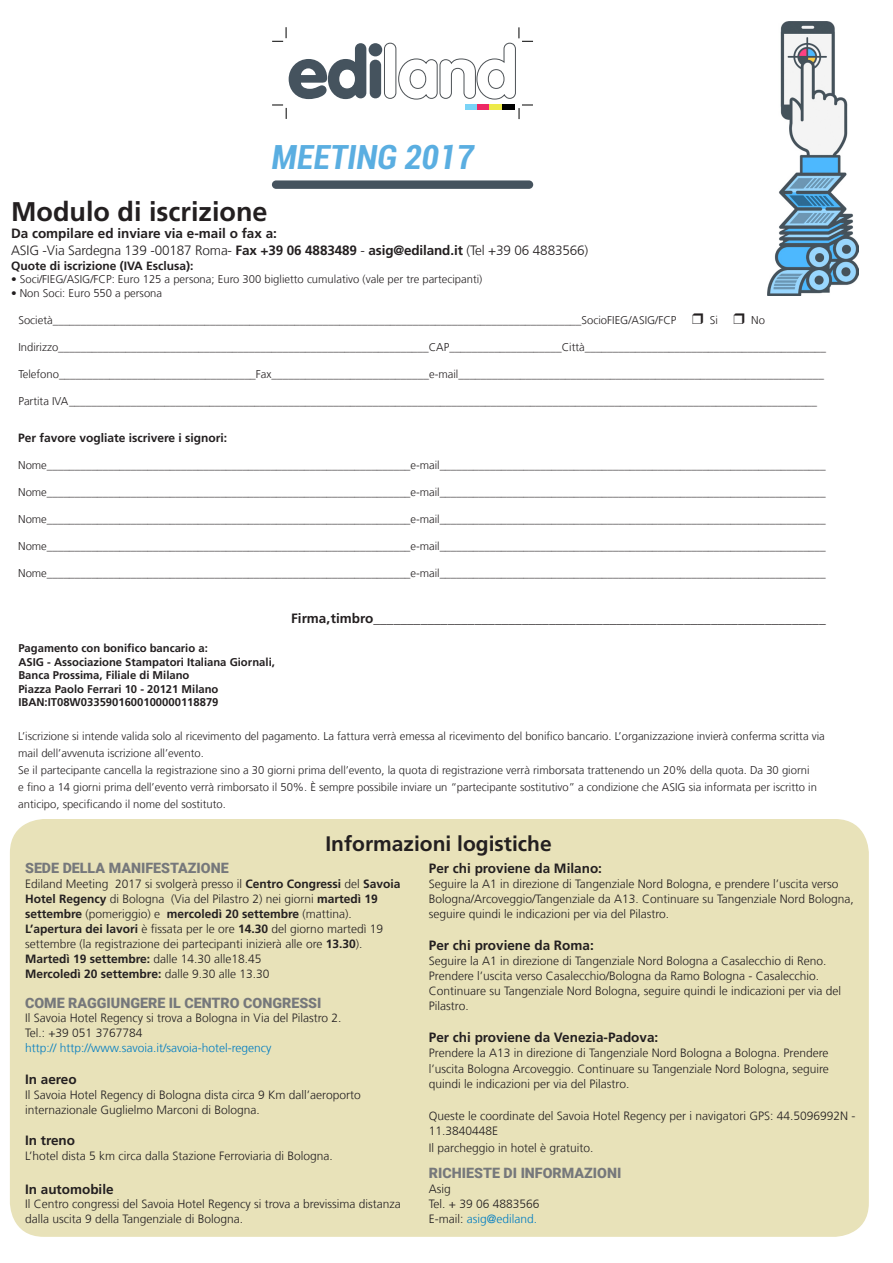
<style>
.page{position:relative;width:893px;height:1263px;background:#fff}
.page>*{position:absolute;margin:0;border:0;box-sizing:border-box;transform-origin:0 0}
.t1{font:italic 700 condensed 34.95px "Roboto";color:#5aaee1}
.t2{font:700 27px "Frutiger LT Com";color:#231f20}
.t3{font:700 21px "Frutiger LT Com";color:#231f20}
.t4{font:900 14.25px "Roboto";color:#76787b}
.t5{font:700 13.5px/17px "Frutiger LT Com";color:#231f20}
.t6{font:300 12px/15.1px "Frutiger LT Com";color:#231f20}
.t7{font:700 12px "Frutiger LT Com";color:#231f20}
.t8{font:300 12px "Frutiger LT Com";color:#007cc2}
.t9{font:300 11.25px/17px "Frutiger LT Com";color:#231f20}
.t10{font:700 11.25px/13.5px "Frutiger LT Com";color:#231f20}
.s1{font-weight:300}
.s2{font-weight:700}
.s3{color:#007cc2}
</style>
<div class="page">
<hr style="left:0;top:404px;width:1px;height:32px;background:#e0e1e3">
<img style="left:767px;top:21px;width:92px;height:274px">
<div style="left:272px;top:180px;width:261px;height:9px;background:#45535e;border-radius:4px"></div>
<svg style="left:272px;top:27px;width:261px;height:92px"></svg>
<div style="left:465px;top:105px;width:12px;height:5px;background:#7ad3f6"></div>
<div style="left:477px;top:105px;width:13px;height:5px;background:#ed2965"></div>
<div style="left:490px;top:105px;width:12px;height:5px;background:#edea49"></div>
<div style="left:502px;top:105px;width:13px;height:5px;background:#000"></div>
<div style="left:10px;top:819px;width:859px;height:418px;background:#e8e2b9;border-radius:34px"></div>
<h1 class="t1" style="left:272px;top:133px;width:203px">MEETING 2017</h1>
<h2 class="t2" style="left:11px;top:196px;width:258px">Modulo di iscrizione</h2>
<p class="t5" style="left:11px;top:225px;width:579px">Da compilare ed inviare via e-mail o fax a:<br><span class="s1">ASIG -Via Sardegna 139 -00187 Roma-</span> Fax +39 06 4883489 <span class="s1">-</span> asig@ediland.it <span class="s1">(Tel +39 06 4883566)</span></p>
<p class="t7" style="left:11px;top:258px;width:184px">Quote di iscrizione (IVA Esclusa):</p>
<p class="t9" style="left:11px;top:271px;width:473px">• Soci/FIEG/ASIG/FCP: Euro 125 a persona; Euro 300 biglietto cumulativo (vale per tre partecipanti)</p>
<p class="t9" style="left:11px;top:284px;width:153px">• Non Soci: Euro 550 a persona</p>
<p class="t9" style="left:18px;top:312px;width:748px">Società______________________________________________________________________________________________SocioFIEG/ASIG/FCP ❒ Si ❒ No</p>
<p class="t9" style="left:18px;top:339px;width:809px">Indirizzo__________________________________________________________________CAP____________________Città___________________________________________</p>
<p class="t9" style="left:18px;top:366px;width:807px">Telefono___________________________________Fax____________________________e-mail_________________________________________________________________</p>
<p class="t9" style="left:18px;top:393px;width:800px">Partita IVA_____________________________________________________________________________________________________________________________________</p>
<p class="t7" style="left:18px;top:431px;width:210px">Per favore vogliate iscrivere i signori:</p>
<p class="t9" style="left:18px;top:457px;width:809px">Nome_________________________________________________________________e-mail_____________________________________________________________________</p>
<p class="t9" style="left:18px;top:484px;width:809px">Nome_________________________________________________________________e-mail_____________________________________________________________________</p>
<p class="t9" style="left:18px;top:511px;width:809px">Nome_________________________________________________________________e-mail_____________________________________________________________________</p>
<p class="t9" style="left:18px;top:538px;width:809px">Nome_________________________________________________________________e-mail_____________________________________________________________________</p>
<p class="t9" style="left:18px;top:565px;width:809px">Nome_________________________________________________________________e-mail_____________________________________________________________________</p>
<p class="t10" style="left:18px;top:642px;width:258px">Pagamento con bonifico bancario a:<br>ASIG - Associazione Stampatori Italiana Giornali, Banca Prossima, Filiale di Milano<br>Piazza Paolo Ferrari 10 - 20121 Milano IBAN:IT08W0335901600100000118879</p>
<p class="t5" style="left:291px;top:610px;width:536px">Firma, timbro___________________________________________________________________</p>
<p class="t9" style="left:18px;top:728px;width:808px">L’iscrizione si intende valida solo al ricevimento del pagamento. La fattura verrà emessa al ricevimento del bonifico bancario. L’organizzazione invierà conferma scritta via mail dell’avvenuta iscrizione all’evento.<br>Se il partecipante cancella la registrazione sino a 30 giorni prima dell’evento, la quota di registrazione verrà rimborsata trattenendo un 20% della quota. Da 30 giorni<br>e fino a 14 giorni prima dell’evento verrà rimborsato il 50%. È sempre possibile inviare un “partecipante sostitutivo” a condizione che ASIG sia informata per iscritto in anticipo, specificando il nome del sostituto.</p>
<h3 class="t3" style="left:325px;top:831px;width:228px">Informazioni logistiche</h3>
<p class="t4" style="left:25px;top:858px;width:205px">SEDE DELLA MANIFESTAZIONE</p>
<p class="t6" style="left:25px;top:877px;width:377px">Ediland Meeting 2017 si svolgerà presso il <span class="s2">Centro Congressi</span> del <span class="s2">Savoia Hotel Regency</span> di Bologna (Via del Pilastro 2) nei giorni <span class="s2">martedì 19 settembre</span> (pomeriggio) e <span class="s2">mercoledì 20 settembre</span> (mattina).<br><span class="s2">L’apertura dei lavori</span> è fissata per le ore <span class="s2">14.30</span> del giorno martedì 19 settembre (la registrazione dei partecipanti inizierà alle ore <span class="s2">13.30</span>).<br><span class="s2">Martedì 19 settembre:</span> dalle 14.30 alle18.45<br><span class="s2">Mercoledì 20 settembre:</span> dalle 9.30 alle 13.30</p>
<p class="t4" style="left:25px;top:992px;width:298px">COME RAGGIUNGERE IL CENTRO CONGRESSI</p>
<p class="t6" style="left:25px;top:1011px;width:318px">Il Savoia Hotel Regency si trova a Bologna in Via del Pilastro 2.<br>Tel.: +39 051 3767784</p>
<p class="t8" style="left:25px;top:1041px;width:248px">http:// http://www.savoia.it/savoia-hotel-regency</p>
<p class="t5" style="left:25px;top:1071px;width:53px">In aereo</p>
<p class="t6" style="left:25px;top:1087px;width:337px">Il Savoia Hotel Regency di Bologna dista circa 9 Km dall’aeroporto internazionale Guglielmo Marconi di Bologna.</p>
<p class="t5" style="left:25px;top:1132px;width:52px">In treno</p>
<p class="t6" style="left:25px;top:1148px;width:309px">L’hotel dista 5 km circa dalla Stazione Ferroviaria di Bologna.</p>
<p class="t5" style="left:25px;top:1180px;width:90px">In automobile</p>
<p class="t6" style="left:25px;top:1197px;width:377px">Il Centro congressi del Savoia Hotel Regency si trova a brevissima distanza dalla uscita 9 della Tangenziale di Bologna.</p>
<p class="t5" style="left:429px;top:860px;width:175px">Per chi proviene da Milano:</p>
<p class="t6" style="left:429px;top:876px;width:426px">Seguire la A1 in direzione di Tangenziale Nord Bologna, e prendere l’uscita verso<br>Bologna/Arcoveggio/Tangenziale da A13. Continuare su Tangenziale Nord Bologna, seguire quindi le indicazioni per via del Pilastro.</p>
<p class="t5" style="left:429px;top:937px;width:166px">Per chi proviene da Roma:</p>
<p class="t6" style="left:429px;top:953px;width:414px">Seguire la A1 in direzione di Tangenziale Nord Bologna a Casalecchio di Reno.<br>Prendere l’uscita verso Casalecchio/Bologna da Ramo Bologna - Casalecchio.<br>Continuare su Tangenziale Nord Bologna, seguire quindi le indicazioni per via del Pilastro.</p>
<p class="t5" style="left:429px;top:1029px;width:231px">Per chi proviene da Venezia-Padova:</p>
<p class="t6" style="left:429px;top:1046px;width:401px;text-align:justify">Prendere la A13 in direzione di Tangenziale Nord Bologna a Bologna. Prendere l’uscita Bologna Arcoveggio. Continuare su Tangenziale Nord Bologna, seguire quindi le indicazioni per via del Pilastro.</p>
<p class="t6" style="left:429px;top:1108px;width:428px">Queste le coordinate del Savoia Hotel Regency per i navigatori GPS: 44.5096992N -<br>11.3840448E</p>
<p class="t6" style="left:429px;top:1140px;width:166px">Il parcheggio in hotel è gratuito.</p>
<p class="t4" style="left:429px;top:1163px;width:194px">RICHIESTE DI INFORMAZIONI</p>
<p class="t6" style="left:429px;top:1181px;width:112px">Asig<br>Tel. + 39 06 4883566<br>E-mail: <span class="s3">asig@ediland.</span></p>
</div>
